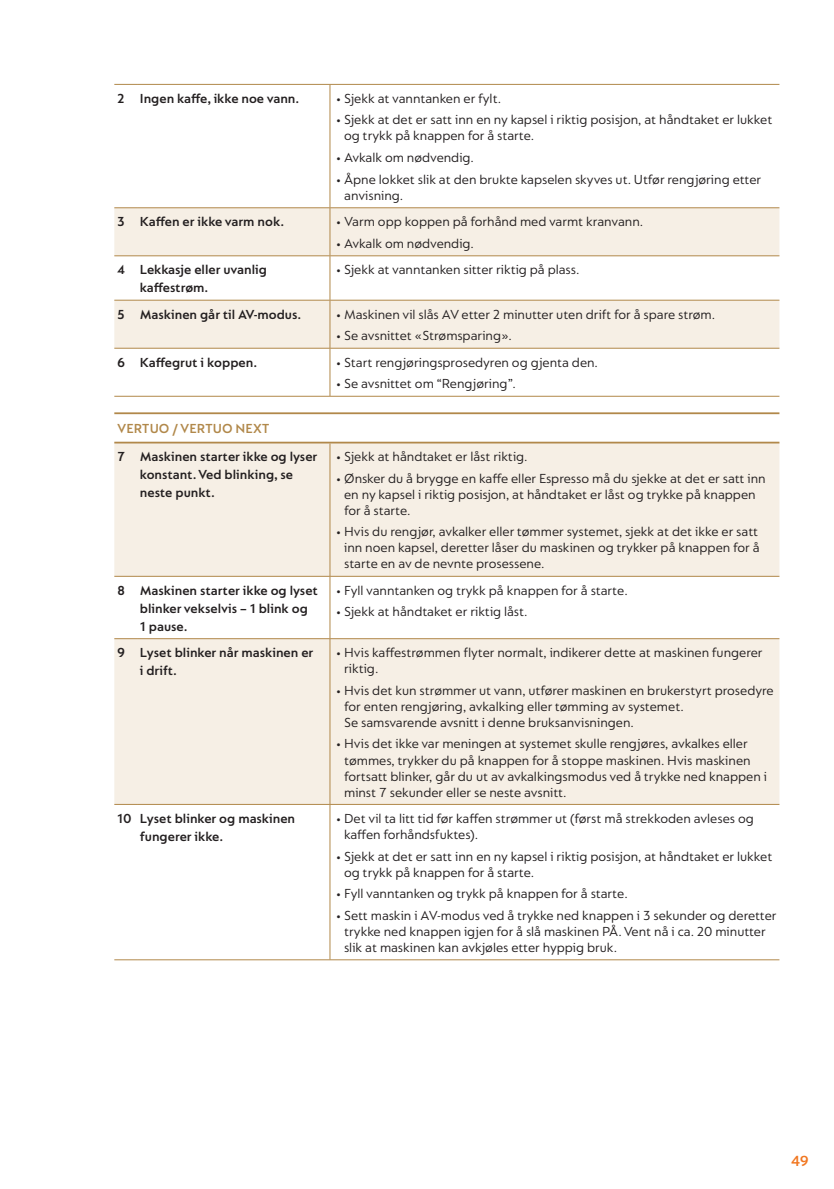
<style>
.page{position:relative;width:834px;height:1189px;background:#fff}
.page>*{position:absolute;margin:0;border:0;box-sizing:border-box;transform-origin:0 0}
.t1{font:14px/16px "Nespresso Lucas";color:#231f20}
.t2{font:600 14px/18px "Nespresso Lucas";color:#231f20}
.t3{font:600 14px "Nespresso Lucas";color:#b1884a}
.t4{font:700 14px "Nespresso";color:#f17721}
</style>
<div class="page">
<svg style="left:114px;top:208px;width:665px;height:596px;fill:#f6efe5"></svg>
<hr style="left:329px;top:443px;width:1px;height:133px;background:#b1884a">
<svg style="left:114px;top:84px;width:23px;height:1px"></svg>
<hr style="left:137px;top:84px;width:193px;height:1px;background:#b1884a">
<svg style="left:114px;top:576px;width:23px;height:1px"></svg>
<hr style="left:137px;top:576px;width:193px;height:1px;background:#b1884a">
<hr style="left:329px;top:85px;width:1px;height:122px;background:#b1884a">
<hr style="left:329px;top:577px;width:1px;height:61px;background:#b1884a">
<hr style="left:330px;top:84px;width:449px;height:1px;background:#b1884a">
<hr style="left:330px;top:576px;width:449px;height:1px;background:#b1884a">
<svg style="left:114px;top:207px;width:23px;height:1px"></svg>
<hr style="left:137px;top:207px;width:193px;height:1px;background:#b1884a">
<svg style="left:114px;top:300px;width:23px;height:1px"></svg>
<hr style="left:137px;top:300px;width:193px;height:1px;background:#b1884a">
<svg style="left:114px;top:638px;width:23px;height:1px"></svg>
<hr style="left:137px;top:638px;width:193px;height:1px;background:#b1884a">
<svg style="left:114px;top:959px;width:23px;height:1px"></svg>
<hr style="left:137px;top:959px;width:193px;height:1px;background:#b1884a">
<hr style="left:329px;top:208px;width:1px;height:47px;background:#b1884a">
<hr style="left:329px;top:300px;width:1px;height:48px;background:#b1884a">
<hr style="left:329px;top:639px;width:1px;height:165px;background:#b1884a">
<hr style="left:330px;top:207px;width:449px;height:1px;background:#b1884a">
<hr style="left:330px;top:300px;width:449px;height:1px;background:#b1884a">
<hr style="left:330px;top:638px;width:449px;height:1px;background:#b1884a">
<hr style="left:330px;top:959px;width:449px;height:1px;background:#b1884a">
<svg style="left:114px;top:255px;width:23px;height:1px"></svg>
<hr style="left:137px;top:255px;width:193px;height:1px;background:#b1884a">
<svg style="left:114px;top:348px;width:23px;height:1px"></svg>
<hr style="left:137px;top:348px;width:193px;height:1px;background:#b1884a">
<svg style="left:114px;top:804px;width:23px;height:1px"></svg>
<hr style="left:137px;top:804px;width:193px;height:1px;background:#b1884a">
<svg style="left:114px;top:396px;width:23px;height:1px"></svg>
<hr style="left:137px;top:396px;width:193px;height:1px;background:#b1884a">
<hr style="left:329px;top:256px;width:1px;height:44px;background:#b1884a">
<hr style="left:329px;top:348px;width:1px;height:48px;background:#b1884a">
<hr style="left:329px;top:805px;width:1px;height:154px;background:#b1884a">
<hr style="left:330px;top:255px;width:449px;height:1px;background:#b1884a">
<hr style="left:330px;top:348px;width:449px;height:1px;background:#b1884a">
<hr style="left:330px;top:804px;width:449px;height:1px;background:#b1884a">
<hr style="left:330px;top:396px;width:449px;height:1px;background:#b1884a">
<svg style="left:114px;top:442px;width:23px;height:1px"></svg>
<hr style="left:137px;top:442px;width:193px;height:1px;background:#b1884a">
<hr style="left:330px;top:442px;width:449px;height:1px;background:#b1884a">
<hr style="left:114px;top:412px;width:23px;height:2px;background:#b1884a">
<hr style="left:137px;top:412px;width:193px;height:2px;background:#b1884a">
<hr style="left:330px;top:412px;width:449px;height:2px;background:#b1884a">
<p class="t2" style="left:117px;top:89px;width:184px">2 Ingen kaffe, ikke noe vann.</p>
<p class="t1" style="left:335px;top:90px;width:167px">• Sjekk at vanntanken er fylt.</p>
<p class="t1" style="left:344px;top:112px;width:429px;text-indent:-8px">• Sjekk at det er satt inn en ny kapsel i riktig posisjon, at håndtaket er lukket og trykk på knappen for å starte.</p>
<p class="t1" style="left:335px;top:149px;width:140px">• Avkalk om nødvendig.</p>
<p class="t1" style="left:344px;top:171px;width:418px;text-indent:-8px">• Åpne lokket slik at den brukte kapselen skyves ut. Utfør rengjøring etter anvisning.</p>
<p class="t2" style="left:117px;top:212px;width:169px">3 Kaffen er ikke varm nok.</p>
<p class="t1" style="left:335px;top:213px;width:309px">• Varm opp koppen på forhånd med varmt kranvann.</p>
<p class="t1" style="left:335px;top:235px;width:140px">• Avkalk om nødvendig.</p>
<p class="t2" style="left:140px;top:260px;width:128px;text-indent:-23px">4 Lekkasje eller uvanlig kaffestrøm.</p>
<p class="t1" style="left:335px;top:261px;width:245px">• Sjekk at vanntanken sitter riktig på plass.</p>
<p class="t2" style="left:117px;top:305px;width:185px">5 Maskinen går til AV-modus.</p>
<p class="t1" style="left:335px;top:306px;width:381px">• Maskinen vil slås AV etter 2 minutter uten drift for å spare strøm.</p>
<p class="t1" style="left:335px;top:327px;width:178px">• Se avsnittet «Strømsparing».</p>
<p class="t2" style="left:117px;top:353px;width:141px">6 Kaffegrut i koppen.</p>
<p class="t1" style="left:335px;top:354px;width:264px">• Start rengjøringsprosedyren og gjenta den.</p>
<p class="t1" style="left:335px;top:375px;width:182px">• Se avsnittet om “Rengjøring”.</p>
<p class="t3" style="left:117px;top:420px;width:154px">VERTUO / VERTUO NEXT</p>
<p class="t2" style="left:140px;top:447px;width:179px;text-indent:-23px">7 Maskinen starter ikke og lyser konstant. Ved blinking, se neste punkt.</p>
<p class="t1" style="left:335px;top:448px;width:193px">• Sjekk at håndtaket er låst riktig.</p>
<p class="t1" style="left:344px;top:470px;width:423px;text-indent:-8px">• Ønsker du å brygge en kaffe eller Espresso må du sjekke at det er satt inn en ny kapsel i riktig posisjon, at håndtaket er låst og trykke på knappen for å starte.</p>
<p class="t1" style="left:344px;top:523px;width:416px;text-align:justify;text-indent:-8px">• Hvis du rengjør, avkalker eller tømmer systemet, sjekk at det ikke er satt inn noen kapsel, deretter låser du maskinen og trykker på knappen for å starte en av de nevnte prosessene.</p>
<p class="t2" style="left:140px;top:581px;width:180px;text-indent:-23px">8 Maskinen starter ikke og lyset blinker vekselvis – 1 blink og<br>1 pause.</p>
<p class="t1" style="left:335px;top:582px;width:293px">• Fyll vanntanken og trykk på knappen for å starte.</p>
<p class="t1" style="left:335px;top:604px;width:193px">• Sjekk at håndtaket er riktig låst.</p>
<p class="t2" style="left:140px;top:643px;width:175px;text-indent:-23px">9 Lyset blinker når maskinen er i drift.</p>
<p class="t1" style="left:344px;top:644px;width:419px;text-indent:-8px">• Hvis kaffestrømmen flyter normalt, indikerer dette at maskinen fungerer riktig.</p>
<p class="t1" style="left:344px;top:682px;width:431px;text-indent:-8px">• Hvis det kun strømmer ut vann, utfører maskinen en brukerstyrt prosedyre for enten rengjøring, avkalking eller tømming av systemet.<br>Se samsvarende avsnitt i denne bruksanvisningen.</p>
<p class="t1" style="left:344px;top:736px;width:424px;text-indent:-8px">• Hvis det ikke var meningen at systemet skulle rengjøres, avkalkes eller tømmes, trykker du på knappen for å stoppe maskinen. Hvis maskinen fortsatt blinker, går du ut av avkalkingsmodus ved å trykke ned knappen i minst 7 sekunder eller se neste avsnitt.</p>
<p class="t2" style="left:140px;top:809px;width:157px;text-indent:-23px">10 Lyset blinker og maskinen fungerer ikke.</p>
<p class="t1" style="left:344px;top:810px;width:411px;text-indent:-8px">• Det vil ta litt tid før kaffen strømmer ut (først må strekkoden avleses og kaffen forhåndsfuktes).</p>
<p class="t1" style="left:344px;top:848px;width:429px;text-indent:-8px">• Sjekk at det er satt inn en ny kapsel i riktig posisjon, at håndtaket er lukket og trykk på knappen for å starte.</p>
<p class="t1" style="left:335px;top:885px;width:293px">• Fyll vanntanken og trykk på knappen for å starte.</p>
<p class="t1" style="left:344px;top:907px;width:433px;text-indent:-8px">• Sett maskin i AV-modus ved å trykke ned knappen i 3 sekunder og deretter trykke ned knappen igjen for å slå maskinen PÅ. Vent nå i ca. 20 minutter slik at maskinen kan avkjøles etter hyppig bruk.</p>
<p class="t4" style="left:791px;top:1151px;width:18px">49</p>
</div>
